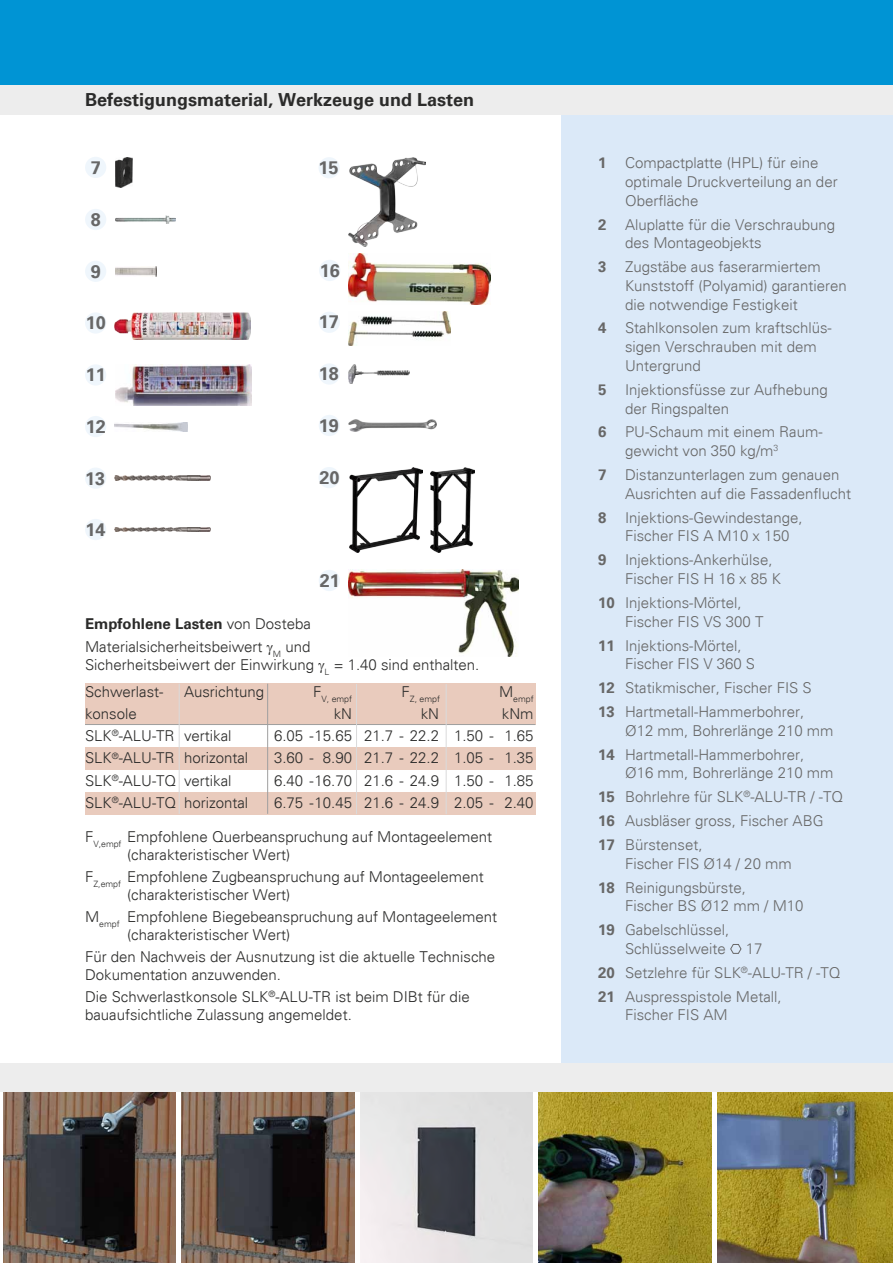
<style>
.page{position:relative;width:893px;height:1263px;background:#fff}
.page>*{position:absolute;margin:0;border:0;box-sizing:border-box;transform-origin:0 0}
.t1{font:700 18px "Univers";color:#2b2b2a}
.t2{font:700 18px "Univers";color:#676767}
.t3{font:300 15px/18.8px "Univers";color:#676767}
.t4{font:300 15px/18px "Univers";color:#2b2b2a}
.t5{font:700 15px "Univers";color:#2b2b2a}
.t6{font:300 8.7px "Univers";color:#2b2b2a}
.s1{font-weight:300}
.s2{font-weight:700}
</style>
<div class="page">
<div style="left:0;top:1063px;width:893px;height:30px;background:#ededed"></div>
<div style="left:561px;top:115px;width:332px;height:948px;background:#dbe9f8"></div>
<div style="left:0;top:0;width:893px;height:85px;background:#0094d4"></div>
<div style="left:0;top:85px;width:893px;height:30px;background:#ededed"></div>
<img style="left:3px;top:1093px;width:890px;height:170px">
<img style="left:115px;top:215px;width:61px;height:9px">
<img style="left:115px;top:157px;width:18px;height:30px">
<img style="left:115px;top:312px;width:136px;height:27px">
<img style="left:115px;top:476px;width:96px;height:4px">
<img style="left:348px;top:157px;width:78px;height:90px">
<img style="left:348px;top:253px;width:142px;height:51px">
<img style="left:348px;top:570px;width:171px;height:86px">
<img style="left:349px;top:364px;width:61px;height:20px">
<img style="left:115px;top:266px;width:41px;height:11px">
<img style="left:115px;top:364px;width:137px;height:42px">
<img style="left:115px;top:527px;width:96px;height:5px">
<img style="left:349px;top:467px;width:74px;height:85px">
<img style="left:431px;top:467px;width:43px;height:85px">
<img style="left:348px;top:312px;width:103px;height:34px">
<img style="left:348px;top:419px;width:89px;height:13px">
<div style="left:176px;top:1093px;width:5px;height:170px;background:#fff"></div>
<hr style="left:355px;top:1093px;width:4px;height:170px;background:#fff">
<hr style="left:534px;top:1093px;width:4px;height:170px;background:#fff">
<hr style="left:712px;top:1093px;width:4px;height:170px;background:#fff">
<img style="left:115px;top:422px;width:72px;height:9px">
<div style="left:85px;top:209px;width:21px;height:21px;background:#eff6fc;border-radius:50%"></div>
<div style="left:85px;top:157px;width:21px;height:21px;background:#eff6fc;border-radius:50%"></div>
<div style="left:85px;top:261px;width:21px;height:21px;background:#eff6fc;border-radius:50%"></div>
<div style="left:85px;top:312px;width:21px;height:22px;background:#eff6fc;border-radius:50%"></div>
<div style="left:85px;top:364px;width:21px;height:22px;background:#eff6fc;border-radius:50%"></div>
<div style="left:85px;top:416px;width:21px;height:21px;background:#eff6fc;border-radius:50%"></div>
<div style="left:85px;top:467px;width:21px;height:22px;background:#eff6fc;border-radius:50%"></div>
<div style="left:319px;top:363px;width:21px;height:22px;background:#eff6fc;border-radius:50%"></div>
<div style="left:85px;top:519px;width:21px;height:21px;background:#eff6fc;border-radius:50%"></div>
<div style="left:318px;top:157px;width:22px;height:21px;background:#eff6fc;border-radius:50%"></div>
<div style="left:319px;top:260px;width:21px;height:21px;background:#eff6fc;border-radius:50%"></div>
<div style="left:319px;top:415px;width:21px;height:21px;background:#eff6fc;border-radius:50%"></div>
<div style="left:318px;top:467px;width:22px;height:21px;background:#eff6fc;border-radius:50%"></div>
<div style="left:319px;top:570px;width:21px;height:21px;background:#eff6fc;border-radius:50%"></div>
<div style="left:319px;top:312px;width:21px;height:21px;background:#eff6fc;border-radius:50%"></div>
<svg style="left:730px;top:944px;width:12px;height:10px"></svg>
<div style="left:85px;top:747px;width:451px;height:22px;background:#e9cbbd"></div>
<div style="left:85px;top:792px;width:451px;height:22px;background:#e9cbbd"></div>
<div style="left:85px;top:684px;width:451px;height:41px;background:#e9cbbd"></div>
<hr style="left:267px;top:684px;width:1px;height:130px;background:#9f9f9f">
<hr style="left:85px;top:724px;width:450px;height:1px;background:#9f9f9f">
<hr style="left:356px;top:684px;width:1px;height:130px;background:#dadadb">
<hr style="left:446px;top:684px;width:1px;height:130px;background:#dadadb">
<hr style="left:179px;top:684px;width:1px;height:130px;background:#dadadb">
<p class="t1" style="left:85px;top:89px;width:391px">Befestigungsmaterial, Werkzeuge und Lasten</p>
<p class="t2" style="left:91px;top:157px;width:12px">7</p>
<p class="t2" style="left:318px;top:157px;width:22px">15</p>
<p class="t2" style="left:91px;top:209px;width:12px">8</p>
<p class="t2" style="left:91px;top:261px;width:12px">9</p>
<p class="t2" style="left:86px;top:312px;width:22px">10</p>
<p class="t2" style="left:86px;top:364px;width:22px">11</p>
<p class="t2" style="left:86px;top:416px;width:22px">12</p>
<p class="t2" style="left:85px;top:468px;width:22px">13</p>
<p class="t2" style="left:320px;top:260px;width:22px">16</p>
<p class="t2" style="left:319px;top:311px;width:22px">17</p>
<p class="t2" style="left:319px;top:363px;width:22px">18</p>
<p class="t2" style="left:319px;top:414px;width:22px">19</p>
<p class="t2" style="left:320px;top:467px;width:22px">20</p>
<p class="t2" style="left:86px;top:519px;width:22px">14</p>
<p class="t2" style="left:320px;top:569px;width:22px">21</p>
<p class="t5" style="left:85px;top:615px;width:227px">Empfohlene Lasten <span class="s1">von Dosteba</span></p>
<p class="t4" style="left:85px;top:638px;width:396px">Materialsicherheitsbeiwert <sub>M</sub> und<br>Sicherheitsbeiwert der Einwirkung <sub>L</sub> = 1.40 sind enthalten.</p>
<p class="t4" style="left:85px;top:682px;width:80px">Schwerlast-</p>
<p class="t4" style="left:184px;top:682px;width:82px">Ausrichtung</p>
<p class="t6" style="left:313px;top:693px;width:40px"><sup>F</sup>V, empf</p>
<p class="t6" style="left:402px;top:693px;width:40px"><sup>F</sup>Z, empf</p>
<p class="t6" style="left:499px;top:693px;width:36px"><sup>M</sup>empf</p>
<p class="t4" style="left:85px;top:705px;width:53px">konsole</p>
<p class="t4" style="left:334px;top:705px;width:20px">kN</p>
<p class="t4" style="left:421px;top:705px;width:20px">kN</p>
<p class="t4" style="left:502px;top:705px;width:33px">kNm</p>
<p class="t4" style="left:85px;top:727px;width:148px">SLK<sup>®</sup>-ALU-TR vertikal</p>
<p class="t4" style="left:274px;top:727px;width:261px">6.05 -15.65 21.7 - 22.2 1.50 - 1.65</p>
<p class="t4" style="left:85px;top:749px;width:165px">SLK<sup>®</sup>-ALU-TR horizontal</p>
<p class="t4" style="left:274px;top:749px;width:261px">3.60 - 8.90 21.7 - 22.2 1.05 - 1.35</p>
<p class="t4" style="left:85px;top:771px;width:148px">SLK<sup>®</sup>-ALU-TQ vertikal</p>
<p class="t4" style="left:274px;top:771px;width:261px">6.40 -16.70 21.6 - 24.9 1.50 - 1.85</p>
<p class="t4" style="left:85px;top:794px;width:165px">SLK<sup>®</sup>-ALU-TQ horizontal</p>
<p class="t4" style="left:274px;top:794px;width:261px">6.75 -10.45 21.6 - 24.9 2.05 - 2.40</p>
<p class="t4" style="left:127px;top:827px;width:367px;text-indent:-42px">F<sub>V,empf</sub> Empfohlene Querbeanspruchung auf Montageelement (charakteristischer Wert)</p>
<p class="t4" style="left:127px;top:867px;width:358px;text-indent:-42px">F<sub>Z,empf</sub> Empfohlene Zugbeanspruchung auf Montageelement (charakteristischer Wert)</p>
<p class="t4" style="left:127px;top:908px;width:372px;text-indent:-42px">M<sub>empf</sub> Empfohlene Biegebeanspruchung auf Montageelement (charakteristischer Wert)</p>
<p class="t4" style="left:85px;top:947px;width:412px">Für den Nachweis der Ausnutzung ist die aktuelle Technische<br>Dokumentation anzuwenden.</p>
<p class="t4" style="left:85px;top:987px;width:386px">Die Schwerlastkonsole SLK<sup>®</sup>-ALU-TR ist beim DIBt für die bauaufsichtliche Zulassung angemeldet.</p>
<p class="t3" style="left:625px;top:153px;width:214px;text-indent:-27px"><span class="s2">1</span> Compactplatte (HPL) für eine optimale Druckverteilung an der<br>Oberfläche</p>
<p class="t3" style="left:625px;top:215px;width:212px;text-indent:-27px"><span class="s2">2</span> Aluplatte für die Verschraubung des Montageobjekts</p>
<p class="t3" style="left:625px;top:257px;width:223px;text-indent:-27px"><span class="s2">3</span> Zugstäbe aus faserarmiertem<br>Kunststoff (Polyamid) garantieren die notwendige Festigkeit</p>
<p class="t3" style="left:625px;top:319px;width:208px;text-indent:-27px"><span class="s2">4</span> Stahlkonsolen zum kraftschlüs&shy;sigen Verschrauben mit dem<br>Untergrund</p>
<p class="t3" style="left:625px;top:380px;width:204px;text-indent:-27px"><span class="s2">5</span> Injektionsfüsse zur Aufhebung der Ringspalten</p>
<p class="t3" style="left:625px;top:423px;width:199px;text-indent:-27px"><span class="s2">6</span> PU-Schaum mit einem Raum&shy;gewicht von 350 kg/m<sup>3</sup></p>
<p class="t3" style="left:625px;top:465px;width:227px;text-indent:-27px"><span class="s2">7</span> Distanzunterlagen zum genauen<br>Ausrichten auf die Fassadenflucht</p>
<p class="t3" style="left:625px;top:508px;width:179px;text-indent:-27px"><span class="s2">8</span> Injektions-Gewindestange,<br>Fischer FIS A M10 x 150</p>
<p class="t3" style="left:625px;top:551px;width:157px;text-indent:-27px"><span class="s2">9</span> Injektions-Ankerhülse,<br>Fischer FIS H 16 x 85 K</p>
<p class="t3" style="left:625px;top:593px;width:140px;text-indent:-27px"><span class="s2">10</span> Injektions-Mörtel,<br>Fischer FIS VS 300 T</p>
<p class="t3" style="left:625px;top:636px;width:132px;text-indent:-27px"><span class="s2">11</span> Injektions-Mörtel,<br>Fischer FIS V 360 S</p>
<p class="t3" style="left:598px;top:676px;width:215px;line-height:23.9px"><span class="s2">12</span> Statikmischer, Fischer FIS S<br><span class="s2">13</span> Hartmetall-Hammerbohrer,</p>
<p class="t3" style="left:598px;top:718px;width:237px;line-height:23.9px;text-indent:27px">Ø12 mm, Bohrerlänge 210 mm<br><span class="s2">14</span> Hartmetall-Hammerbohrer,</p>
<p class="t3" style="left:598px;top:761px;width:246px;line-height:23.9px;text-indent:27px">Ø16 mm, Bohrerlänge 210 mm<br><span class="s2">15</span> Bohrlehre für SLK<sup>®</sup>-ALU-TR / -TQ<br><span class="s2">16</span> Ausbläser gross, Fischer ABG<br><span class="s2">17</span> Bürstenset,</p>
<p class="t3" style="left:598px;top:851px;width:195px;line-height:23.9px;text-indent:27px">Fischer FIS Ø14 / 20 mm<br><span class="s2">18</span> Reinigungsbürste,</p>
<p class="t3" style="left:598px;top:894px;width:207px;line-height:23.9px;text-indent:27px">Fischer BS Ø12 mm / M10<br><span class="s2">19</span> Gabelschlüssel,</p>
<p class="t3" style="left:625px;top:939px;width:102px">Schlüsselweite</p>
<p class="t3" style="left:598px;top:937px;width:244px;line-height:23.9px;text-indent:148px">17<br><span class="s2">20</span> Setzlehre für SLK<sup>®</sup>-ALU-TR / -TQ<br><span class="s2">21</span> Auspresspistole Metall,</p>
<p class="t3" style="left:625px;top:1006px;width:104px">Fischer FIS AM</p>
</div>
